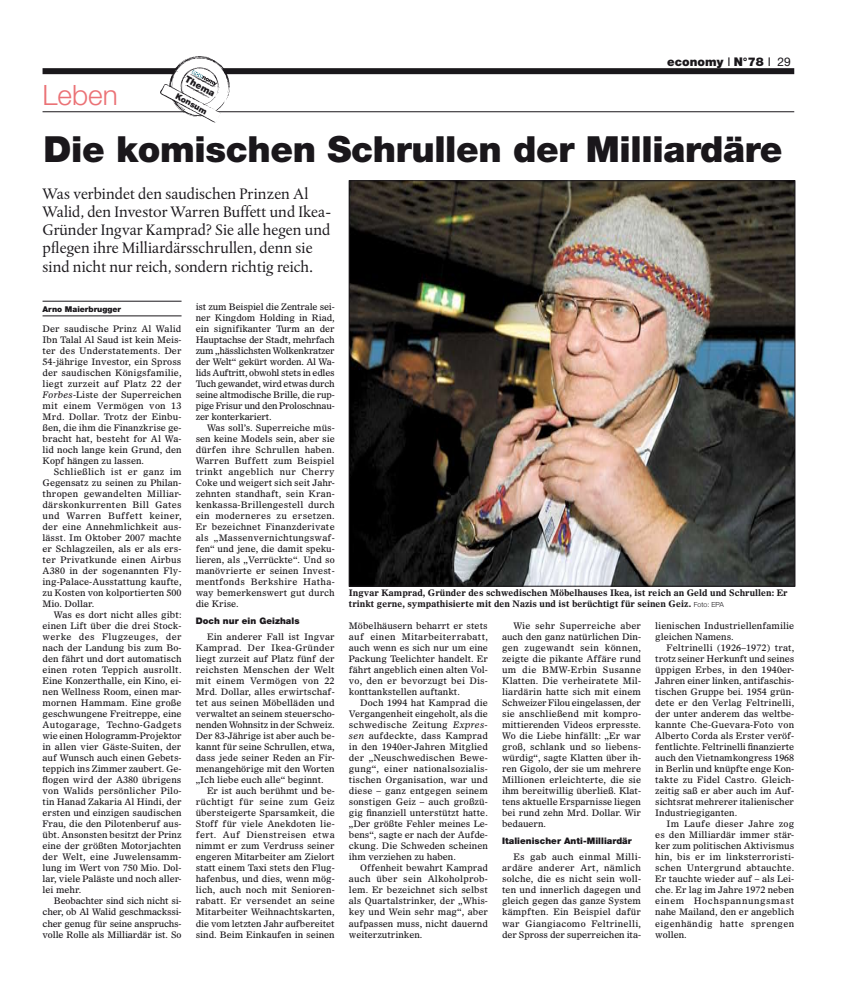
<style>
.page{position:relative;width:851px;height:993px;background:#fff}
.page>*{position:absolute;margin:0;border:0;box-sizing:border-box;transform-origin:0 0}
.t1{font:900 36px "Helvetica Neue LT";letter-spacing:-.01em;color:#1a171b}
.t2{font:300 28px "Helvetica Neue LT";color:#eb7276}
.t3{font:16px/18px "DTL Albertina ST";color:#1a171b}
.t4{font:900 12px "Helvetica Neue LT";color:#1a171b}
.t5{font:900 9.3px "Helvetica Neue LT";color:#1a171b}
.t6{font:9px/11px "Olympian LT";color:#1a171b;text-align:justify}
.t7{font:700 9px/11px "Olympian LT";color:#1a171b}
.t8{font:900 9px "Helvetica Neue LT";letter-spacing:.005em;color:#1a171b}
.t9{font:900 8.2px "Helvetica Neue LT";color:#1a171b}
.t10{font:900 8px "Helvetica Neue LT";color:#1a171b}
.s1{font-weight:400}
.s2{font-style:italic}
.s3{font-family:"Helvetica Neue LT";font-weight:300;font-size:7px}
</style>
<div class="page">
<hr style="left:43px;top:301px;width:138px;height:1px;background:#1a171b">
<hr style="left:43px;top:315px;width:138px;height:1px;background:#1a171b">
<img style="left:351px;top:182px;width:442px;height:402px">
<div style="left:43px;top:68px;width:751px;height:6px;background:#1a171b"></div>
<hr style="left:43px;top:111px;width:751px;height:1px;background:#1a171b">
<svg style="left:160px;top:56px;width:73px;height:67px"></svg>
<h2 class="t2" style="left:43px;top:77px;width:77px">Leben</h2>
<p class="t5" style="left:188px;top:74px;width:34px;rotate:28deg">Thema</p>
<p class="t9" style="left:178px;top:91px;width:36px;rotate:28deg">Konsum</p>
<h3 class="t4" style="left:667px;top:55px;width:125px">economy <span class="s1">I</span> N°78 <span class="s1">I 29</span></h3>
<h1 class="t1" style="left:43px;top:127px;width:740px">Die komischen Schrullen der Milliardäre</h1>
<h3 class="t3" style="left:43px;top:185px;width:290px">Was verbindet den saudischen Prinzen Al Walid, den Investor Warren Buffett und Ikea-Gründer Ingvar Kamprad? Sie alle hegen und pflegen ihre Milliardärsschrullen, denn sie sind nicht nur reich, sondern richtig reich.</h3>
<p class="t10" style="left:43px;top:304px;width:80px">Arno Maierbrugger</p>
<p class="t6" style="left:43px;top:323px;width:140px">Der saudische Prinz Al Walid Ibn Talal Al Saud ist kein Meis&shy;ter des Understatements. Der 54-jährige Investor, ein Spross der saudischen Königsfamilie, liegt zurzeit auf Platz 22 der <span class="s2">Forbes</span>-Liste der Superreichen mit einem Vermögen von 13<br>Mrd. Dollar. Trotz der Einbu&shy;ßen, die ihm die Finanzkrise ge&shy;bracht hat, besteht for Al Wa&shy;lid noch lange kein Grund, den Kopf hängen zu lassen.</p>
<p class="t6" style="left:43px;top:466px;width:140px;text-indent:11px">Schließlich ist er ganz im Gegensatz zu seinen zu Philan&shy;thropen gewandelten Milliar&shy;därskonkurrenten Bill Gates und Warren Buffett keiner, der eine Annehmlichkeit aus&shy;lässt. Im Oktober 2007 machte er Schlagzeilen, als er als ers&shy;ter Privatkunde einen Airbus A380 in der sogenannten Fly&shy;ing-Palace-Ausstattung kaufte, zu Kosten von kolportierten 500<br>Mio. Dollar.</p>
<p class="t6" style="left:43px;top:609px;width:140px;text-indent:11px">Was es dort nicht alles gibt: einen Lift über die drei Stock&shy;werke des Flugzeuges, der nach der Landung bis zum Bo&shy;den fährt und dort automatisch einen roten Teppich ausrollt.<br>Eine Konzerthalle, ein Kino, ei&shy;nen Wellness Room, einen mar&shy;mornen Hammam. Eine große geschwungene Freitreppe, eine Autogarage, Techno-Gadgets wie einen Hologramm-Projektor in allen vier Gäste-Suiten, der auf Wunsch auch einen Gebets&shy;teppich ins Zimmer zaubert. Ge&shy;flogen wird der A380 übrigens von Walids persönlicher Pilo&shy;tin Hanad Zakaria Al Hindi, der ersten und einzigen saudischen Frau, die den Pilotenberuf aus&shy;übt. Ansonsten besitzt der Prinz eine der größten Motorjachten der Welt, eine Juwelensamm&shy;lung im Wert von 750 Mio. Dol&shy;lar, viele Paläste und noch aller&shy;lei mehr.</p>
<p class="t6" style="left:43px;top:895px;width:140px;text-indent:11px">Beobachter sind sich nicht si&shy;cher, ob Al Walid geschmackssi&shy;cher genug für seine anspruchs&shy;volle Rolle als Milliardär ist. So</p>
<p class="t6" style="left:196px;top:301px;width:140px">ist zum Beispiel die Zentrale sei&shy;ner Kingdom Holding in Riad, ein signifikanter Turm an der Hauptachse der Stadt, mehrfach zum „hässlichsten Wolkenkratzer der Welt“ gekürt worden. Al Wa&shy;lids Auftritt, obwohl stets in edles Tuch gewandet, wird etwas durch seine altmodische Brille, die rup&shy;pige Frisur und den Proloschnau&shy;zer konterkariert.</p>
<p class="t6" style="left:196px;top:422px;width:140px;text-indent:11px">Was soll’s. Superreiche müs&shy;sen keine Models sein, aber sie dürfen ihre Schrullen haben.<br>Warren Buffett zum Beispiel trinkt angeblich nur Cherry Coke und weigert sich seit Jahr&shy;zehnten standhaft, sein Kran&shy;kenkassa-Brillengestell durch ein moderneres zu ersetzen.<br>Er bezeichnet Finanzderivate als „Massenvernichtungswaf&shy;fen“ und jene, die damit speku&shy;lieren, als „Verrückte“. Und so manövrierte er seinen Invest&shy;mentfonds Berkshire Hatha&shy;way bemerkenswert gut durch die Krise.</p>
<p class="t8" style="left:196px;top:615px;width:105px">Doch nur ein Geizhals</p>
<p class="t6" style="left:196px;top:631px;width:140px;text-indent:11px">Ein anderer Fall ist Ingvar Kamprad. Der Ikea-Gründer liegt zurzeit auf Platz fünf der reichsten Menschen der Welt mit einem Vermögen von 22<br>Mrd. Dollar, alles erwirtschaf&shy;tet aus seinen Möbelläden und verwaltet an seinem steuerscho&shy;nenden Wohnsitz in der Schweiz.<br>Der 83-Jährige ist aber auch be&shy;kannt für seine Schrullen, etwa, dass jede seiner Reden an Fir&shy;menangehörige mit den Worten „Ich liebe euch alle“ beginnt.</p>
<p class="t6" style="left:196px;top:785px;width:140px;text-indent:11px">Er ist auch berühmt und be&shy;rüchtigt für seine zum Geiz übersteigerte Sparsamkeit, die Stoff für viele Anekdoten lie&shy;fert. Auf Dienstreisen etwa nimmt er zum Verdruss seiner engeren Mitarbeiter am Zielort statt einem Taxi stets den Flug&shy;hafenbus, und dies, wenn mög&shy;lich, auch noch mit Senioren&shy;rabatt. Er versendet an seine Mitarbeiter Weihnachtskarten, die vom letzten Jahr aufbereitet sind. Beim Einkaufen in seinen</p>
<p class="t7" style="left:349px;top:587px;width:440px">Ingvar Kamprad, Gründer des schwedischen Möbelhauses Ikea, ist reich an Geld und Schrullen: Er trinkt gerne, sympathisierte mit den Nazis und ist berüchtigt für seinen Geiz. <span class="s3">Foto: EPA</span></p>
<p class="t6" style="left:349px;top:620px;width:140px">Möbelhäusern beharrt er stets auf einen Mitarbeiterrabatt, auch wenn es sich nur um eine Packung Teelichter handelt. Er fährt angeblich einen alten Vol&shy;vo, den er bevorzugt bei Dis&shy;konttankstellen auftankt.</p>
<p class="t6" style="left:349px;top:697px;width:140px;text-indent:11px">Doch 1994 hat Kamprad die Vergangenheit eingeholt, als die schwedische Zeitung <span class="s2">Expres&shy;sen</span> aufdeckte, dass Kamprad in den 1940er-Jahren Mitglied der „Neuschwedischen Bewe&shy;gung“, einer nationalsozialis&shy;tischen Organisation, war und diese – ganz entgegen seinem sonstigen Geiz – auch großzü&shy;gig finanziell unterstützt hatte. „Der größte Fehler meines Le&shy;bens“, sagte er nach der Aufde&shy;ckung. Die Schweden scheinen ihm verziehen zu haben.</p>
<p class="t6" style="left:349px;top:862px;width:140px;text-indent:11px">Offenheit bewahrt Kamprad auch über sein Alkoholprob&shy;lem. Er bezeichnet sich selbst als Quartalstrinker, der „Whis&shy;key und Wein sehr mag“, aber aufpassen muss, nicht dauernd weiterzutrinken.</p>
<p class="t6" style="left:502px;top:620px;width:140px;text-indent:11px">Wie sehr Superreiche aber auch den ganz natürlichen Din&shy;gen zugewandt sein können, zeigte die pikante Affäre rund um die BMW-Erbin Susanne Klatten. Die verheiratete Mil&shy;liardärin hatte sich mit einem Schweizer Filou eingelassen, der sie anschließend mit kompro&shy;mittierenden Videos erpresste.<br>Wo die Liebe hinfällt: „Er war groß, schlank und so liebens&shy;würdig“, sagte Klatten über ih&shy;ren Gigolo, der sie um mehrere Millionen erleichterte, die sie ihm bereitwillig überließ. Klat&shy;tens aktuelle Ersparnisse liegen bei rund zehn Mrd. Dollar. Wir bedauern.</p>
<p class="t8" style="left:502px;top:835px;width:131px">Italienischer Anti-Milliardär</p>
<p class="t6" style="left:502px;top:851px;width:140px;text-indent:11px">Es gab auch einmal Milli&shy;ardäre anderer Art, nämlich solche, die es nicht sein woll&shy;ten und innerlich dagegen und gleich gegen das ganze System kämpften. Ein Beispiel dafür war Giangiacomo Feltrinelli, der Spross der superreichen ita-</p>
<p class="t6" style="left:655px;top:620px;width:140px">lienischen Industriellenfamilie gleichen Namens.</p>
<p class="t6" style="left:655px;top:642px;width:140px;text-indent:11px">Feltrinelli (1926–1972) trat, trotz seiner Herkunft und seines üppigen Erbes, in den 1940er-Jahren einer linken, antifaschis&shy;tischen Gruppe bei. 1954 grün&shy;dete er den Verlag Feltrinelli, der unter anderem das weltbe&shy;kannte Che-Guevara-Foto von Alberto Corda als Erster veröf&shy;fentlichte. Feltrinelli finanzierte auch den Vietnamkongress 1968 in Berlin und knüpfte enge Kon&shy;takte zu Fidel Castro. Gleich&shy;zeitig saß er aber auch im Auf&shy;sichtsrat mehrerer italienischer Industriegiganten.</p>
<p class="t6" style="left:655px;top:818px;width:140px;text-indent:11px">Im Laufe dieser Jahre zog es den Milliardär immer stär&shy;ker zum politischen Aktivismus hin, bis er im linksterroristi&shy;schen Untergrund abtauchte.<br>Er tauchte wieder auf – als Lei&shy;che. Er lag im Jahre 1972 neben einem Hochspannungsmast nahe Mailand, den er angeblich eigenhändig hatte sprengen wollen.</p>
</div>
